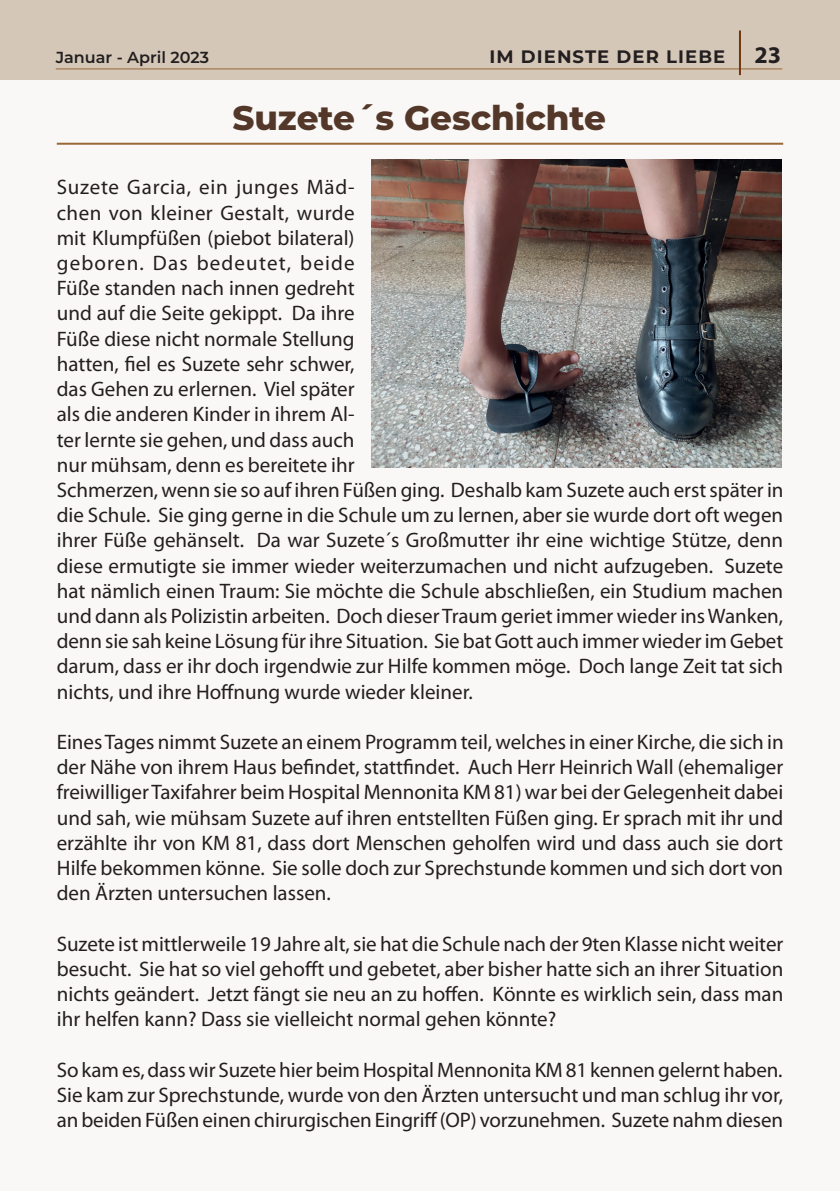
<style>
.page{position:relative;width:840px;height:1191px;background:#fff}
.page>*{position:absolute;margin:0;border:0;box-sizing:border-box;transform-origin:0 0}
.t1{font:800 34px "Montserrat";color:#53382a}
.t2{font:21px/25.2px "Myriad Pro";color:#231f20;text-align:justify}
.t3{font:700 18px "Montserrat";letter-spacing:.06em;color:#231f20}
.t4{font:600 16px "Montserrat";color:#231f20}
.s1{font-family:"Myriad Pro";font-size:24px}
</style>
<div class="page">
<hr style="left:0;top:0;width:1px;height:1191px;background:#faf8f6">
<div style="left:1px;top:0;width:838px;height:1191px;background:#faf8f6"></div>
<div style="left:0;top:0;width:839px;height:80px;background:#d4c7b7"></div>
<hr style="left:56px;top:68px;width:725px;height:1px;background:#99683a">
<hr style="left:738px;top:30px;width:2px;height:45px;background:#6e3811">
<hr style="left:57px;top:143px;width:725px;height:2px;background:#99683a">
<img style="left:371px;top:160px;width:410px;height:307px">
<p class="t4" style="left:56px;top:46px;width:155px">Januar - April 2023</p>
<p class="t3" style="left:489px;top:43px;width:293px">IM DIENSTE DER LIEBE <span class="s1">23</span></p>
<h1 class="t1" style="left:232px;top:93px;width:375px">Suzete´s Geschichte</h1>
<p class="t2" style="left:57px;top:174px;width:727px;text-align:left">Suzete Garcia, ein junges Mäd-<br>chen von kleiner Gestalt, wurde<br>mit Klumpfüßen (piebot bilateral)<br>geboren. Das bedeutet, beide<br>Füße standen nach innen gedreht<br>und auf die Seite gekippt. Da ihre<br>Füße diese nicht normale Stellung<br>hatten, fiel es Suzete sehr schwer,<br>das Gehen zu erlernen. Viel später<br>als die anderen Kinder in ihrem Al-<br>ter lernte sie gehen, und dass auch<br>nur mühsam, denn es bereitete ihr<br>Schmerzen, wenn sie so auf ihren Füßen ging. Deshalb kam Suzete auch erst später in die Schule. Sie ging gerne in die Schule um zu lernen, aber sie wurde dort oft wegen ihrer Füße gehänselt. Da war Suzete´s Großmutter ihr eine wichtige Stütze, denn diese ermutigte sie immer wieder weiterzumachen und nicht aufzugeben. Suzete hat nämlich einen Traum: Sie möchte die Schule abschließen, ein Studium machen und dann als Polizistin arbeiten. Doch dieser Traum geriet immer wieder ins Wanken, denn sie sah keine Lösung für ihre Situation. Sie bat Gott auch immer wieder im Gebet darum, dass er ihr doch irgendwie zur Hilfe kommen möge. Doch lange Zeit tat sich nichts, und ihre Hoffnung wurde wieder kleiner.</p>
<p class="t2" style="left:57px;top:729px;width:728px">Eines Tages nimmt Suzete an einem Programm teil, welches in einer Kirche, die sich in der Nähe von ihrem Haus befindet, stattfindet. Auch Herr Heinrich Wall (ehemaliger freiwilliger Taxifahrer beim Hospital Mennonita KM 81) war bei der Gelegenheit dabei und sah, wie mühsam Suzete auf ihren entstellten Füßen ging. Er sprach mit ihr und erzählte ihr von KM 81, dass dort Menschen geholfen wird und dass auch sie dort Hilfe bekommen könne. Sie solle doch zur Sprechstunde kommen und sich dort von den Ärzten untersuchen lassen.</p>
<p class="t2" style="left:57px;top:930px;width:727px">Suzete ist mittlerweile 19 Jahre alt, sie hat die Schule nach der 9ten Klasse nicht weiter besucht. Sie hat so viel gehofft und gebetet, aber bisher hatte sich an ihrer Situation nichts geändert. Jetzt fängt sie neu an zu hoffen. Könnte es wirklich sein, dass man ihr helfen kann? Dass sie vielleicht normal gehen könnte?</p>
<p class="t2" style="left:57px;top:1056px;width:727px">So kam es, dass wir Suzete hier beim Hospital Mennonita KM 81 kennen gelernt haben.<br>Sie kam zur Sprechstunde, wurde von den Ärzten untersucht und man schlug ihr vor, an beiden Füßen einen chirurgischen Eingriff (OP) vorzunehmen. Suzete nahm diesen</p>
</div>
